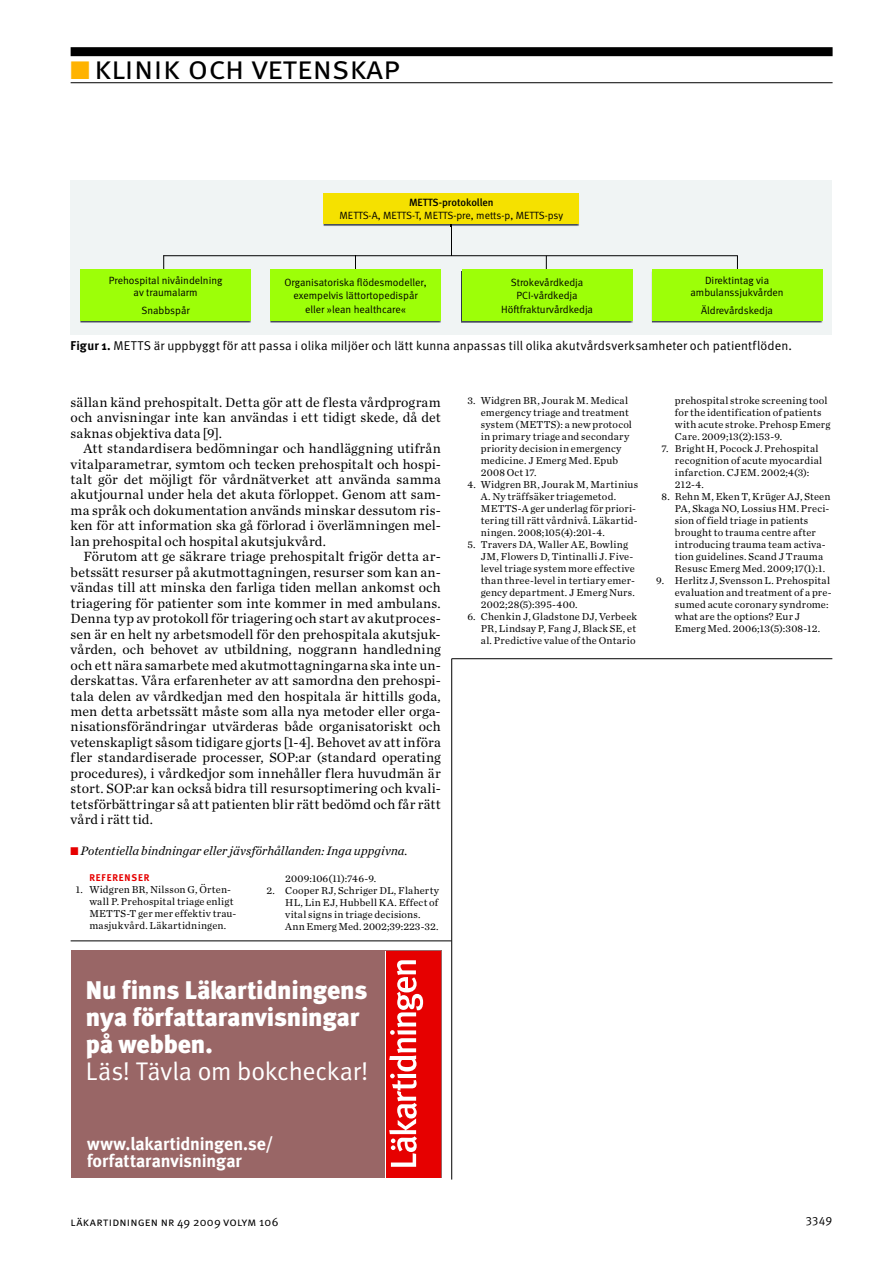
<style>
.page{position:relative;width:894px;height:1263px;background:#fff}
.page>*{position:absolute;margin:0;border:0;box-sizing:border-box;transform-origin:0 0}
.t1{font:33px "Meta LT Normal Small Caps";color:#000}
.t2{font:25.5px/27px "Meta LT Black";letter-spacing:-.01em;color:#fff}
.t3{font:25.5px "Meta LT Normal";letter-spacing:-.01em;color:#fff}
.t4{font:18px/16.5px "Meta LT Bold";letter-spacing:-.01em;color:#fff}
.t5{font:13.95px/15.5px "Chronicle LT Text";letter-spacing:.01em;color:#000;text-align:justify}
.t6{font:12.75px "Meta LT Normal";letter-spacing:.01em;color:#000}
.t7{font:italic 12.75px "Chronicle LT Text";color:#000}
.t8{font:12px "Meta LT Normal Small Caps";letter-spacing:.015em;color:#000}
.t9{font:12px "Meta LT Normal Utilities";color:#000}
.t10{font:10.5px/12px "Chronicle LT Text";letter-spacing:.02em;color:#000}
.t11{font:10.5px/13.5px "Meta LT Normal Tabular";color:#000;text-align:center}
.t12{font:10.5px "Meta LT Medium Tabular";letter-spacing:-.005em;color:#000}
.t13{font:9.75px "Meta LT Bold";letter-spacing:.085em;color:#e60000}
.s1{color:#ffb300}
.s2{font-family:"Meta LT Bold"}
.s3{color:#e60000}
</style>
<div class="page">
<div style="left:71px;top:47px;width:761px;height:9px;background:#000"></div>
<hr style="left:71px;top:82px;width:761px;height:1px;background:#000">
<div style="left:70px;top:181px;width:762px;height:154px;background:#f0f4f4"></div>
<hr style="left:451px;top:224px;width:1px;height:32px;background:#000">
<svg style="left:736px;top:256px;width:1px;height:13px"></svg>
<svg style="left:546px;top:256px;width:1px;height:13px"></svg>
<svg style="left:355px;top:256px;width:1px;height:13px"></svg>
<svg style="left:163px;top:256px;width:1px;height:13px"></svg>
<hr style="left:163px;top:255px;width:574px;height:1px;background:#000">
<img style="left:651px;top:320px;width:171px;height:3px">
<div style="left:651px;top:269px;width:171px;height:51px;background:#9dff08"></div>
<img style="left:462px;top:320px;width:170px;height:3px">
<div style="left:462px;top:269px;width:170px;height:51px;background:#9dff08"></div>
<img style="left:270px;top:320px;width:170px;height:3px">
<div style="left:270px;top:269px;width:170px;height:51px;background:#9dff08"></div>
<img style="left:80px;top:271px;width:171px;height:52px">
<div style="left:80px;top:269px;width:170px;height:51px;background:#9dff08"></div>
<img style="left:323px;top:224px;width:256px;height:2px">
<div style="left:323px;top:193px;width:256px;height:31px;background:#f5e100"></div>
<div style="left:71px;top:949px;width:370px;height:228px;background:#966"></div>
<div style="left:385px;top:950px;width:55px;height:227px;background:#e60000"></div>
<svg style="left:389px;top:960px;width:34px;height:206px"></svg>
<hr style="left:451px;top:658px;width:381px;height:1px;background:#000">
<hr style="left:71px;top:940px;width:380px;height:1px;background:#000">
<hr style="left:451px;top:659px;width:1px;height:520px;background:#000">
<h1 class="t1" style="left:71px;top:48px;width:330px"><span class="s1">■</span> klinik och vetenskap</h1>
<p class="t11" style="left:109px;top:274px;width:115px;line-height:12px">Prehospital nivåindelning av traumalarm</p>
<p class="t11" style="left:141px;top:304px;width:50px">Snabbspår</p>
<p class="t12" style="left:409px;top:196px;width:86px">METTS-protokollen</p>
<p class="t11" style="left:339px;top:209px;width:225px">METTS-A, METTS-T, METTS-pre, metts-p, METTS-psy</p>
<p class="t11" style="left:284px;top:275px;width:143px">Organisatoriska flödesmodeller, exempelvis lättortopedispår eller »lean healthcare«</p>
<p class="t11" style="left:501px;top:275px;width:93px">Strokevårdkedja<br>PCI-vårdkedja<br>Höftfrakturvårdkedja</p>
<p class="t11" style="left:690px;top:274px;width:95px;line-height:12px">Direktintag via ambulanssjukvården</p>
<p class="t11" style="left:700px;top:304px;width:73px">Äldrevårdskedja</p>
<p class="t6" style="left:71px;top:338px;width:722px"><span class="s2">Figur 1.</span> METTS är uppbyggt för att passa i olika miljöer och lätt kunna anpassas till olika akutvårdsverksamheter och patientflöden.</p>
<p class="t5" style="left:71px;top:394px;width:371px">sällan känd prehospitalt. Detta gör att de flesta vårdprogram och anvisningar inte kan användas i ett tidigt skede, då det saknas objektiva data [9].</p>
<p class="t5" style="left:71px;top:440px;width:371px;text-indent:13px">Att standardisera bedömningar och handläggning utifrån vitalparametrar, symtom och tecken prehospitalt och hospi&shy;talt gör det möjligt för vårdnätverket att använda samma akutjournal under hela det akuta förloppet. Genom att sam&shy;ma språk och dokumentation används minskar dessutom ris&shy;ken för att information ska gå förlorad i överlämningen mel&shy;lan prehospital och hospital akutsjukvård.</p>
<p class="t5" style="left:71px;top:549px;width:371px;text-indent:13px">Förutom att ge säkrare triage prehospitalt frigör detta ar&shy;betssätt resurser på akutmottagningen, resurser som kan an&shy;vändas till att minska den farliga tiden mellan ankomst och triagering för patienter som inte kommer in med ambulans.<br>Denna typ av protokoll för triagering och start av akutproces&shy;sen är en helt ny arbetsmodell för den prehospitala akutsjuk&shy;vården, och behovet av utbildning, noggrann handledning och ett nära samarbete med akutmottagningarna ska inte un&shy;derskattas. Våra erfarenheter av att samordna den prehospi&shy;tala delen av vårdkedjan med den hospitala är hittills goda, men detta arbetssätt måste som alla nya metoder eller orga&shy;nisationsförändringar utvärderas både organisatoriskt och vetenskapligt såsom tidigare gjorts [1-4]. Behovet av att införa fler standardiserade processer, SOP:ar (standard operating procedures), i vårdkedjor som innehåller flera huvudmän är stort. SOP:ar kan också bidra till resursoptimering och kvali&shy;tetsförbättringar så att patienten blir rätt bedömd och får rätt vård i rätt tid.</p>
<p class="t7" style="left:71px;top:843px;width:338px"><span class="s3">■</span> Potentiella bindningar eller jävsförhållanden: Inga uppgivna.</p>
<p class="t13" style="left:89px;top:872px;width:62px">REFERENSER</p>
<p class="t10" style="left:89px;top:883px;width:148px;text-indent:-13px">1. Widgren BR, Nilsson G, Örten&shy;wall P. Prehospital triage enligt<br>METTS-T ger mer effektiv trau&shy;masjukvård. Läkartidningen.</p>
<p class="t10" style="left:285px;top:872px;width:93px">2009:106(11):746-9.</p>
<p class="t10" style="left:285px;top:884px;width:156px;text-indent:-19px">2. Cooper RJ, Schriger DL, Flaherty HL, Lin EJ, Hubbell KA. Effect of vital signs in triage decisions.<br>Ann Emerg Med. 2002;39:223-32.</p>
<h2 class="t2" style="left:86px;top:976px;width:283px">Nu finns Läkartidningens nya författaranvisningar på webben.</h2>
<h2 class="t3" style="left:86px;top:1056px;width:284px">Läs! Tävla om bokcheckar!</h2>
<p class="t4" style="left:87px;top:1135px;width:187px">www.lakartidningen.se/ forfattaranvisningar</p>
<p class="t10" style="left:480px;top:394px;width:152px;text-indent:-13px">3. Widgren BR, Jourak M. Medical emergency triage and treatment system (METTS): a new protocol in primary triage and secondary priority decision in emergency medicine. J Emerg Med. Epub<br>2008 Oct 17.</p>
<p class="t10" style="left:480px;top:478px;width:159px;text-indent:-13px">4. Widgren BR, Jourak M, Martinius A. Ny träffsäker triagemetod.<br>METTS-A ger underlag för priori&shy;tering till rätt vårdnivå. Läkartid&shy;ningen. 2008;105(4):201-4.</p>
<p class="t10" style="left:480px;top:538px;width:156px;text-indent:-13px">5. Travers DA, Waller AE, Bowling<br>JM, Flowers D, Tintinalli J. Five&shy;level triage system more effective than three-level in tertiary emer&shy;gency department. J Emerg Nurs.<br>2002;28(5):395-400.</p>
<p class="t10" style="left:480px;top:610px;width:158px;text-align:justify;text-indent:-13px">6. Chenkin J, Gladstone DJ, Verbeek PR, Lindsay P, Fang J, Black SE, et al. Predictive value of the Ontario</p>
<p class="t10" style="left:674px;top:394px;width:157px">prehospital stroke screening tool for the identifi cation of patients with acute stroke. Prehosp Emerg<br>Care. 2009;13(2):153-9.</p>
<p class="t10" style="left:674px;top:442px;width:149px;text-indent:-13px">7. Bright H, Pocock J. Prehospital recognition of acute myocardial infarction. CJEM. 2002;4(3):<br>212-4.</p>
<p class="t10" style="left:674px;top:490px;width:157px;text-indent:-13px">8. Rehn M, Eken T, Krüger AJ, Steen<br>PA, Skaga NO, Lossius HM. Preci&shy;sion of field triage in patients brought to trauma centre after introducing trauma team activa&shy;tion guidelines. Scand J Trauma<br>Resusc Emerg Med. 2009;17(1):1.</p>
<p class="t10" style="left:674px;top:574px;width:158px;text-indent:-19px">9. Herlitz J, Svensson L. Prehospital evaluation and treatment of a pre&shy;sumed acute coronary syndrome: what are the options? Eur J<br>Emerg Med. 2006;13(5):308-12.</p>
<p class="t8" style="left:71px;top:1214px;width:209px">läkartidningen nr 49 2009 volym 106</p>
<p class="t9" style="left:805px;top:1214px;width:28px">3349</p>
</div>
